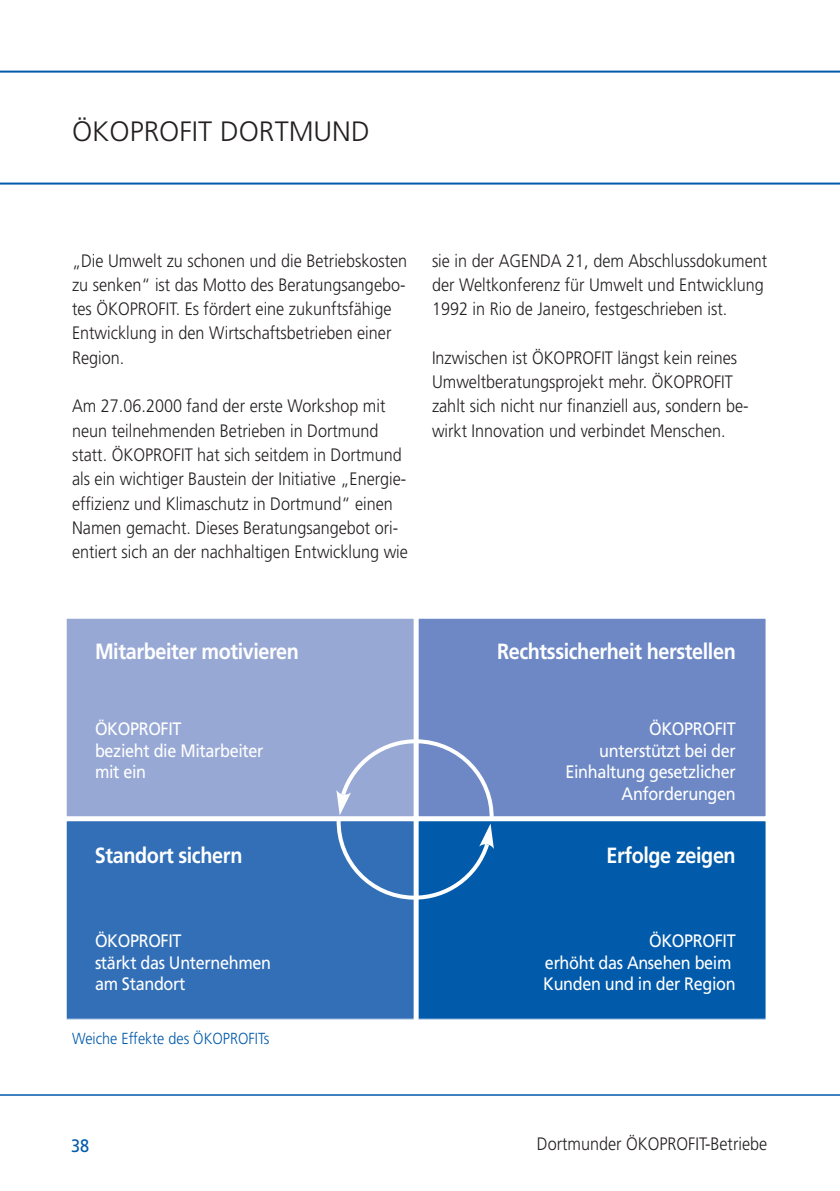
<style>
.page{position:relative;width:840px;height:1191px;background:#fff}
.page>*{position:absolute;margin:0;border:0;box-sizing:border-box;transform-origin:0 0}
.t1{font:300 28px "Frutiger LT";color:#231f20}
.t2{font:700 22px "Frutiger LT";letter-spacing:-.02em;color:#fff;scale:.9 1}
.t3{font:300 18px/24.2px "Frutiger LT";color:#231f20;scale:.9 1}
.t4{font:18px/21.6px "Frutiger LT";letter-spacing:-.02em;color:#fff;scale:.9 1}
.t5{font:18px "Frutiger LT";color:#015aaa;scale:.9 1}
.t6{font:300 16px "Frutiger LT";color:#015aaa;scale:.9 1}
</style>
<div class="page">
<hr style="left:0;top:1094px;width:839px;height:1px;background:#015aaa">
<svg style="left:0;top:71px;width:839px;height:114px"></svg>
<div style="left:66px;top:820px;width:348px;height:199px;background:#326fb7"></div>
<div style="left:66px;top:820px;width:348px;height:199px;border:1px solid #fff"></div>
<div style="left:418px;top:618px;width:347px;height:198px;background:#6d88c5"></div>
<div style="left:417px;top:618px;width:349px;height:199px;border:1px solid #fff"></div>
<div style="left:418px;top:820px;width:347px;height:199px;background:#015aaa"></div>
<div style="left:417px;top:820px;width:349px;height:199px;border:1px solid #fff"></div>
<div style="left:66px;top:618px;width:348px;height:198px;background:#97a8d5"></div>
<div style="left:66px;top:618px;width:348px;height:199px;border:1px solid #fff"></div>
<svg style="left:334px;top:736px;width:161px;height:166px"></svg>
<h1 class="t1" style="left:72px;top:117px;width:299px">ÖKOPROFIT DORTMUND</h1>
<p class="t3" style="left:72px;top:249px;width:374px">„Die Umwelt zu schonen und die Betriebskosten zu senken“ ist das Motto des Beratungsangebo&shy;tes ÖKOPROFIT. Es fördert eine zukunftsfähige Entwicklung in den Wirtschaftsbetrieben einer Region.</p>
<p class="t3" style="left:72px;top:394px;width:374px">Am 27.06.2000 fand der erste Workshop mit neun teilnehmenden Betrieben in Dortmund statt. ÖKOPROFIT hat sich seitdem in Dortmund als ein wichtiger Baustein der Initiative „Energie&shy;effizienz und Klimaschutz in Dortmund“ einen Namen gemacht. Dieses Beratungsangebot ori&shy;entiert sich an der nachhaltigen Entwicklung wie</p>
<p class="t3" style="left:432px;top:249px;width:374px">sie in der AGENDA 21, dem Abschlussdokument der Weltkonferenz für Umwelt und Entwicklung<br>1992 in Rio de Janeiro, festgeschrieben ist.</p>
<p class="t3" style="left:432px;top:346px;width:353px">Inzwischen ist ÖKOPROFIT längst kein reines Umweltberatungsprojekt mehr. ÖKOPROFIT zahlt sich nicht nur finanziell aus, sondern be&shy;wirkt Innovation und verbindet Menschen.</p>
<p class="t2" style="left:95px;top:642px;width:228px">Mitarbeiter motivieren</p>
<p class="t2" style="left:497px;top:642px;width:266px">Rechtssicherheit herstellen</p>
<p class="t4" style="left:95px;top:718px;width:189px">ÖKOPROFIT<br>bezieht die Mitarbeiter mit ein</p>
<p class="t4" style="left:565px;top:718px;width:191px;text-align:right">ÖKOPROFIT unterstützt bei der<br>Einhaltung gesetzlicher<br>Anforderungen</p>
<p class="t2" style="left:95px;top:846px;width:165px">Standort sichern</p>
<p class="t2" style="left:606px;top:846px;width:145px">Erfolge zeigen</p>
<p class="t4" style="left:95px;top:930px;width:197px">ÖKOPROFIT<br>stärkt das Unternehmen am Standort</p>
<p class="t4" style="left:543px;top:930px;width:215px;text-indent:106px">ÖKOPROFIT erhöht das Ansehen beim<br>Kunden und in der Region</p>
<p class="t6" style="left:72px;top:1031px;width:220px">Weiche Effekte des ÖKOPROFITs</p>
<p class="t5" style="left:71px;top:1138px;width:22px">38</p>
<p class="t3" style="left:536px;top:1131px;width:257px">Dortmunder ÖKOPROFIT-Betriebe</p>
</div>
